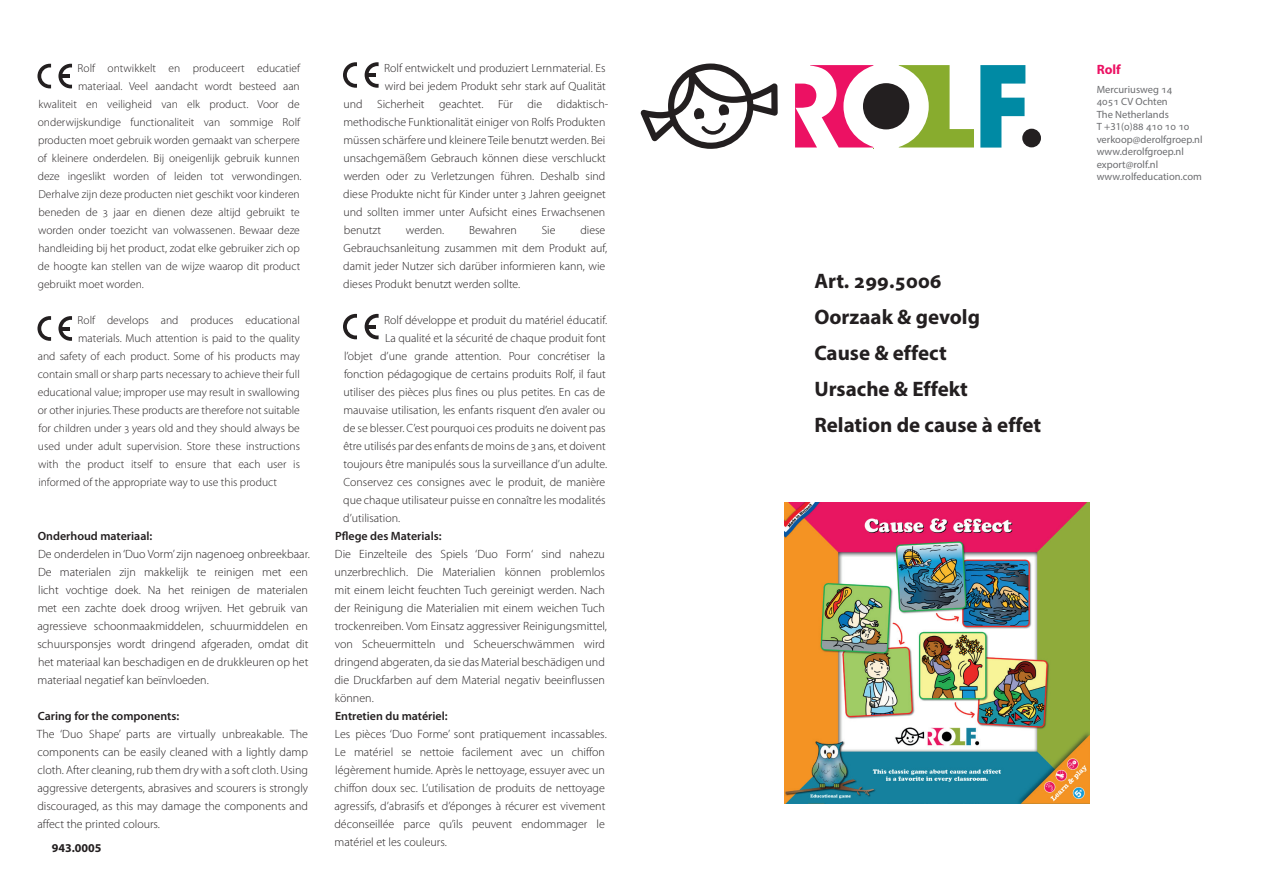
<style>
.page{position:relative;width:1263px;height:893px;background:#fff}
.page>*{position:absolute;margin:0;border:0;box-sizing:border-box;transform-origin:0 0}
.t1{font:700 21px/36px "Myriad Pro";color:#231f20}
.t2{font:700 13.5px "Myriad Pro";color:#ec1163}
.t3{font:300 12px/18px "Myriad Pro";color:#231f20}
.t4{font:600 12px "Myriad Pro";color:#231f20}
.t5{font:700 12px "Myriad Pro";color:#231f20}
.t6{font:300 11.85px/18px "Myriad Pro";color:#231f20}
.t7{font:300 11.55px "Myriad Pro";color:#231f20}
.t8{font:10.5px/12.5px "Myriad Pro";color:#6c6d70}
</style>
<div class="page">
<svg style="left:980px;top:65px;width:45px;height:83px"></svg>
<div style="left:1022px;top:129px;width:19px;height:18px;background:#231f20;border-radius:50%"></div>
<div style="left:863px;top:83px;width:46px;height:46px;background:#231f20;border-radius:50%"></div>
<svg style="left:898px;top:65px;width:76px;height:82px"></svg>
<svg style="left:795px;top:65px;width:79px;height:84px"></svg>
<svg style="left:640px;top:64px;width:138px;height:85px"></svg>
<img style="left:785px;top:503px;width:304px;height:300px">
<svg style="left:37px;top:64px;width:14px;height:24px"></svg>
<svg style="left:58px;top:64px;width:14px;height:24px"></svg>
<svg style="left:37px;top:316px;width:14px;height:25px"></svg>
<svg style="left:58px;top:316px;width:14px;height:25px"></svg>
<svg style="left:343px;top:62px;width:14px;height:26px"></svg>
<svg style="left:365px;top:62px;width:14px;height:26px"></svg>
<svg style="left:343px;top:314px;width:14px;height:25px"></svg>
<svg style="left:365px;top:314px;width:14px;height:25px"></svg>
<p class="t7" style="left:78px;top:62px;width:224px">Rolf ontwikkelt en produceert educatief</p>
<p class="t7" style="left:78px;top:80px;width:223px">materiaal. Veel aandacht wordt besteed aan</p>
<p class="t7" style="left:38px;top:98px;width:263px">kwaliteit en veiligheid van elk product. Voor de</p>
<p class="t7" style="left:38px;top:116px;width:264px">onderwijskundige functionaliteit van sommige Rolf</p>
<p class="t7" style="left:38px;top:134px;width:263px">producten moet gebruik worden gemaakt van scherpere</p>
<p class="t7" style="left:38px;top:152px;width:264px">of kleinere onderdelen. Bij oneigenlijk gebruik kunnen</p>
<p class="t7" style="left:38px;top:170px;width:265px">deze ingeslikt worden of leiden tot verwondingen.</p>
<p class="t7" style="left:38px;top:188px;width:263px">Derhalve zijn deze producten niet geschikt voor kinderen</p>
<p class="t7" style="left:38px;top:206px;width:263px">beneden de 3 jaar en dienen deze altijd gebruikt te</p>
<p class="t7" style="left:38px;top:224px;width:263px">worden onder toezicht van volwassenen. Bewaar deze</p>
<p class="t7" style="left:38px;top:242px;width:263px">handleiding bij het product, zodat elke gebruiker zich op</p>
<p class="t7" style="left:38px;top:260px;width:264px">de hoogte kan stellen van de wijze waarop dit product</p>
<p class="t7" style="left:38px;top:278px;width:108px">gebruikt moet worden.</p>
<p class="t7" style="left:78px;top:314px;width:224px">Rolf develops and produces educational</p>
<p class="t7" style="left:78px;top:332px;width:223px">materials. Much attention is paid to the quality</p>
<p class="t7" style="left:38px;top:350px;width:264px">and safety of each product. Some of his products may</p>
<p class="t7" style="left:38px;top:368px;width:264px">contain small or sharp parts necessary to achieve their full</p>
<p class="t7" style="left:38px;top:386px;width:264px">educational value; improper use may result in swallowing</p>
<p class="t7" style="left:38px;top:404px;width:264px">or other injuries. These products are therefore not suitable</p>
<p class="t7" style="left:39px;top:422px;width:263px">for children under 3 years old and they should always be</p>
<p class="t7" style="left:38px;top:440px;width:263px">used under adult supervision. Store these instructions</p>
<p class="t7" style="left:38px;top:458px;width:263px">with the product itself to ensure that each user is</p>
<p class="t7" style="left:38px;top:476px;width:240px">informed of the appropriate way to use this product</p>
<p class="t4" style="left:38px;top:529px;width:116px">Onderhoud materiaal:</p>
<p class="t3" style="left:37px;top:545px;width:274px">De onderdelen in ‘Duo Vorm’ zijn nagenoeg onbreekbaar.<br>De materialen zijn makkelijk te reinigen met een licht vochtige doek. Na het reinigen de materialen met een zachte doek droog wrijven. Het gebruik van agressieve schoonmaakmiddelen, schuurmiddelen en schuursponsjes wordt dringend afgeraden, omdat dit het materiaal kan beschadigen en de drukkleuren op het materiaal negatief kan beïnvloeden.</p>
<p class="t4" style="left:38px;top:709px;width:143px">Caring for the components:</p>
<p class="t3" style="left:37px;top:725px;width:273px;text-align:justify">The ‘Duo Shape’ parts are virtually unbreakable. The components can be easily cleaned with a lightly damp cloth. After cleaning, rub them dry with a soft cloth. Using aggressive detergents, abrasives and scourers is strongly discouraged, as this may damage the components and affect the printed colours.</p>
<p class="t5" style="left:52px;top:840px;width:51px">943.0005</p>
<p class="t6" style="left:384px;top:59px;width:223px">Rolf entwickelt und produziert Lernmaterial. Es</p>
<p class="t6" style="left:385px;top:77px;width:222px">wird bei jedem Produkt sehr stark auf Qualität</p>
<p class="t6" style="left:343px;top:95px;width:266px">und Sicherheit geachtet. Für die didaktisch-</p>
<p class="t6" style="left:343px;top:113px;width:263px">methodische Funktionalität einiger von Rolfs Produkten</p>
<p class="t6" style="left:343px;top:131px;width:263px">müssen schärfere und kleinere Teile benutzt werden. Bei</p>
<p class="t6" style="left:343px;top:149px;width:264px">unsachgemäßem Gebrauch können diese verschluckt</p>
<p class="t6" style="left:344px;top:167px;width:263px">werden oder zu Verletzungen führen. Deshalb sind</p>
<p class="t6" style="left:343px;top:185px;width:264px">diese Produkte nicht für Kinder unter 3 Jahren geeignet</p>
<p class="t6" style="left:343px;top:203px;width:263px">und sollten immer unter Aufsicht eines Erwachsenen</p>
<p class="t6" style="left:344px;top:221px;width:39px">benutzt</p>
<p class="t6" style="left:406px;top:221px;width:40px">werden.</p>
<p class="t6" style="left:469px;top:221px;width:49px">Bewahren</p>
<p class="t6" style="left:542px;top:221px;width:15px">Sie</p>
<p class="t6" style="left:343px;top:221px;width:266px;text-indent:237px">diese Gebrauchsanleitung zusammen mit dem Produkt auf, damit jeder Nutzer sich darüber informieren kann, wie dieses Produkt benutzt werden sollte.</p>
<p class="t6" style="left:384px;top:311px;width:224px">Rolf développe et produit du matériel éducatif.</p>
<p class="t6" style="left:385px;top:329px;width:222px">La qualité et la sécurité de chaque produit font</p>
<p class="t6" style="left:344px;top:347px;width:263px">l’objet d’une grande attention. Pour concrétiser la</p>
<p class="t6" style="left:344px;top:365px;width:263px">fonction pédagogique de certains produits Rolf, il faut</p>
<p class="t6" style="left:343px;top:383px;width:263px">utiliser des pièces plus fines ou plus petites. En cas de</p>
<p class="t6" style="left:343px;top:401px;width:263px">mauvaise utilisation, les enfants risquent d’en avaler ou</p>
<p class="t6" style="left:343px;top:419px;width:264px">de se blesser. C’est pourquoi ces produits ne doivent pas</p>
<p class="t6" style="left:343px;top:437px;width:264px">être utilisés par des enfants de moins de 3 ans, et doivent</p>
<p class="t6" style="left:343px;top:455px;width:265px">toujours être manipulés sous la surveillance d’un adulte.</p>
<p class="t6" style="left:343px;top:473px;width:263px">Conservez ces consignes avec le produit, de manière</p>
<p class="t6" style="left:343px;top:491px;width:264px">que chaque utilisateur puisse en connaître les modalités</p>
<p class="t6" style="left:343px;top:509px;width:58px">d’utilisation.</p>
<p class="t4" style="left:335px;top:529px;width:108px">Pflege des Materials:</p>
<p class="t3" style="left:334px;top:545px;width:274px">Die Einzelteile des Spiels ‘Duo Form‘ sind nahezu unzerbrechlich. Die Materialien können problemlos mit einem leicht feuchten Tuch gereinigt werden. Nach der Reinigung die Materialien mit einem weichen Tuch trockenreiben. Vom Einsatz aggressiver Reinigungsmittel, von Scheuermitteln und Scheuerschwämmen wird dringend abgeraten, da sie das Material beschädigen und die Druckfarben auf dem Material negativ beeinflussen können.</p>
<p class="t4" style="left:335px;top:709px;width:114px">Entretien du matériel:</p>
<p class="t3" style="left:334px;top:725px;width:274px">Les pièces ‘Duo Forme’ sont pratiquement incassables.<br>Le matériel se nettoie facilement avec un chiffon légèrement humide. Après le nettoyage, essuyer avec un chiffon doux sec. L’utilisation de produits de nettoyage agressifs, d’abrasifs et d’éponges à récurer est vivement déconseillée parce qu’ils peuvent endommager le matériel et les couleurs.</p>
<h1 class="t1" style="left:814px;top:262px;width:228px">Art. 299.5006<br>Oorzaak &amp; gevolg<br>Cause &amp; effect<br>Ursache &amp; Effekt<br>Relation de cause à effet</h1>
<p class="t2" style="left:1097px;top:60px;width:26px">Rolf</p>
<p class="t8" style="left:1097px;top:83px;width:107px">Mercuriusweg 14<br>4051 CV Ochten<br>The Netherlands<br>T +31(0)88 410 10 10 verkoop@derolfgroep.nl www.derolfgroep.nl export@rolf.nl www.rolfeducation.com</p>
</div>
